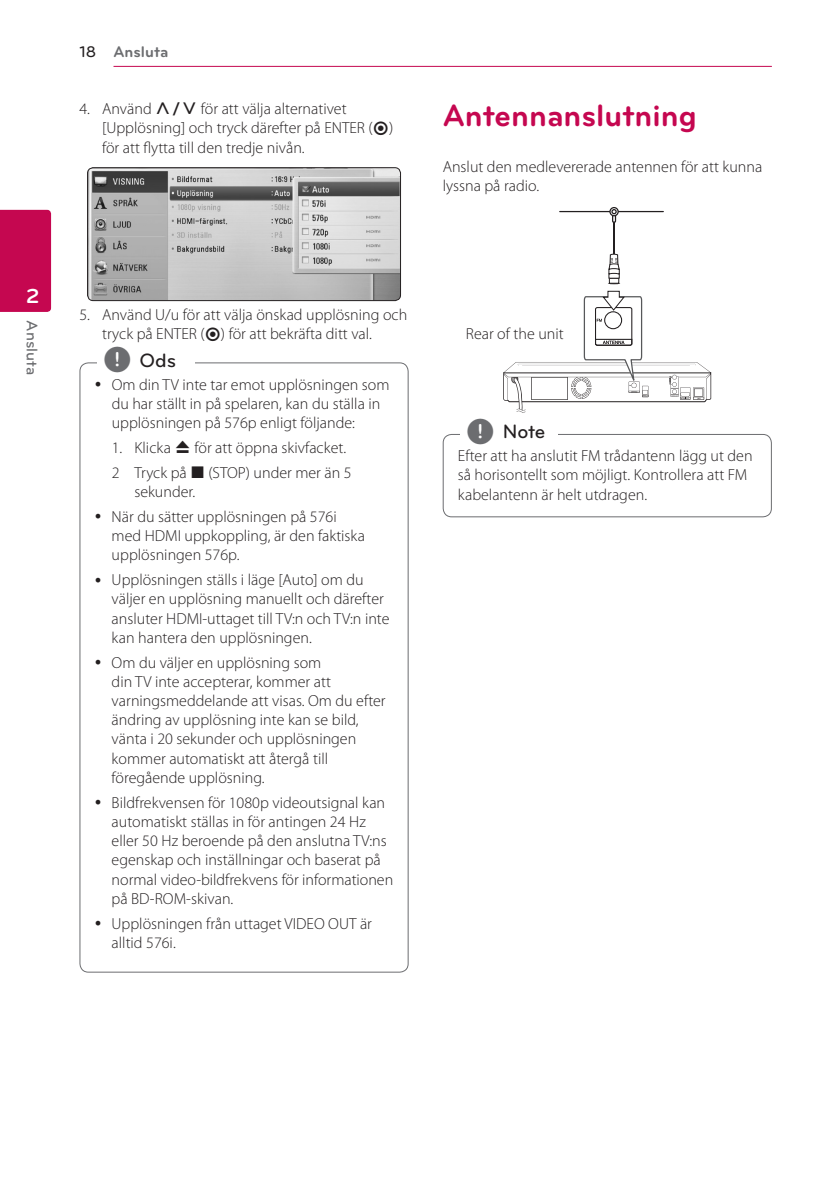
<style>
.page{position:relative;width:840px;height:1191px;background:#fff}
.page>*{position:absolute;margin:0;border:0;box-sizing:border-box;transform-origin:0 0}
.Title_1{font:700 32px "Bryant LG";color:#c50750}
.t1{font:700 21px "Bryant LG";color:#fff}
.t2{font:500 20px "Bryant LG";color:#231f20}
.Content_text_Num{font:300 16px/19.2px "Myriad Pro";color:#231f20}
.Content_text_Light{font:300 16px/19.2px "Myriad Pro";color:#231f20}
.t3{font:700 16px "Bryant LG";color:#6c6d70}
.t4{font:500 16px "Bryant LG";color:#6c6d70}
.s1{font-weight:500;color:#231f20}
.s2{font-family:"UPSYS Common";font-weight:400}
.s3{font-family:"UPSYS Common";font-weight:400;font-size:30px;color:#6c6d70}
</style>
<div class="page">
<hr style="left:113px;top:66px;width:658px;height:1px;background:#c50750">
<div style="left:0;top:210px;width:51px;height:102px;background:#c50750"></div>
<img style="left:88px;top:168px;width:312px;height:133px">
<div style="left:87px;top:167px;width:314px;height:134px;border:1px solid #231f20;border-radius:6px"></div>
<hr style="left:613px;top:212px;width:1px;height:51px;background:#231f20">
<hr style="left:559px;top:211px;width:104px;height:1px;background:#231f20">
<div style="left:611px;top:211px;width:4px;height:12px;border:1px solid #231f20"></div>
<div style="left:609px;top:207px;width:9px;height:9px;border:1px solid #231f20;border-radius:50%"></div>
<svg style="left:611px;top:209px;width:5px;height:13px"></svg>
<svg style="left:608px;top:253px;width:11px;height:31px"></svg>
<svg style="left:503px;top:290px;width:207px;height:122px"></svg>
<div style="left:465px;top:327px;width:108px;height:18px;background:#fff"></div>
<div style="left:442px;top:434px;width:329px;height:83px;border:1px solid #6c6d70;border-radius:9px"></div>
<div style="left:460px;top:428px;width:97px;height:20px;background:#fff"></div>
<h2 class="t1" style="left:26px;top:283px;width:15px">2</h2>
<p class="t4" style="left:42px;top:320px;width:56px;rotate:90deg">Ansluta</p>
<p class="t3" style="left:79px;top:42px;width:90px"><span class="s1">18</span> Ansluta</p>
<p class="Content_text_Num" style="left:102px;top:99px;width:292px;text-indent:-23px">4. Använd <span class="s2">W/S</span> för att välja alternativet [Upplösning] och tryck därefter på ENTER (<span class="s2">b</span>) för att flytta till den tredje nivån.</p>
<p class="Title_1" style="left:442px;top:96px;width:255px">Antennanslutning</p>
<p class="Content_text_Light" style="left:442px;top:156px;width:321px">Anslut den medlevererade antennen för att kunna lyssna på radio.</p>
<p class="Content_text_Num" style="left:102px;top:305px;width:306px;text-indent:-23px">5. Använd U/u för att välja önskad upplösning och tryck på ENTER (<span class="s2">b</span>) för att bekräfta ditt val.</p>
<p class="Content_text_Num" style="left:112px;top:374px;width:279px">Om din TV inte tar emot upplösningen som du har ställt in på spelaren, kan du ställa in upplösningen på 576p enligt följande:</p>
<p class="Content_text_Num" style="left:112px;top:435px;width:241px;line-height:24.8px">1. Klicka <span class="s2">B</span> för att öppna skivfacket.<br>2 Tryck på <span class="s2">Z</span> (STOP) under mer än 5</p>
<p class="Content_text_Num" style="left:112px;top:479px;width:226px;line-height:24.8px;text-indent:23px">sekunder.<br>När du sätter upplösningen på 576i</p>
<p class="Content_text_Num" style="left:112px;top:526px;width:255px">med HDMI uppkoppling, är den faktiska upplösningen 576p.</p>
<p class="Content_text_Num" style="left:112px;top:570px;width:279px">Upplösningen ställs i läge [Auto] om du väljer en upplösning manuellt och därefter ansluter HDMI-uttaget till TV:n och TV:n inte kan hantera den upplösningen.</p>
<p class="Content_text_Num" style="left:112px;top:652px;width:275px">Om du väljer en upplösning som<br>din TV inte accepterar, kommer att varningsmeddelande att visas. Om du efter ändring av upplösning inte kan se bild, vänta i 20 sekunder och upplösningen kommer automatiskt att återgå till föregående upplösning.</p>
<p class="Content_text_Num" style="left:111px;top:792px;width:283px">Bildfrekvensen för 1080p videoutsignal kan automatiskt ställas in för antingen 24 Hz eller 50 Hz beroende på den anslutna TV:ns egenskap och inställningar och baserat på normal video-bildfrekvens för informationen på BD-ROM-skivan.</p>
<p class="Content_text_Num" style="left:111px;top:913px;width:262px">Upplösningen från uttaget VIDEO OUT är alltid 576i.</p>
<p class="t2" style="left:103px;top:348px;width:74px"><span class="s3">,</span> Ods</p>
<p class="Content_text_Num" style="left:465px;top:324px;width:99px">Rear of the unit</p>
<p class="t2" style="left:466px;top:419px;width:81px"><span class="s3">,</span> Note</p>
<p class="Content_text_Num" style="left:457px;top:446px;width:296px">Efter att ha anslutit FM trådantenn lägg ut den så horisontellt som möjligt. Kontrollera att FM kabelantenn är helt utdragen.</p>
</div>
